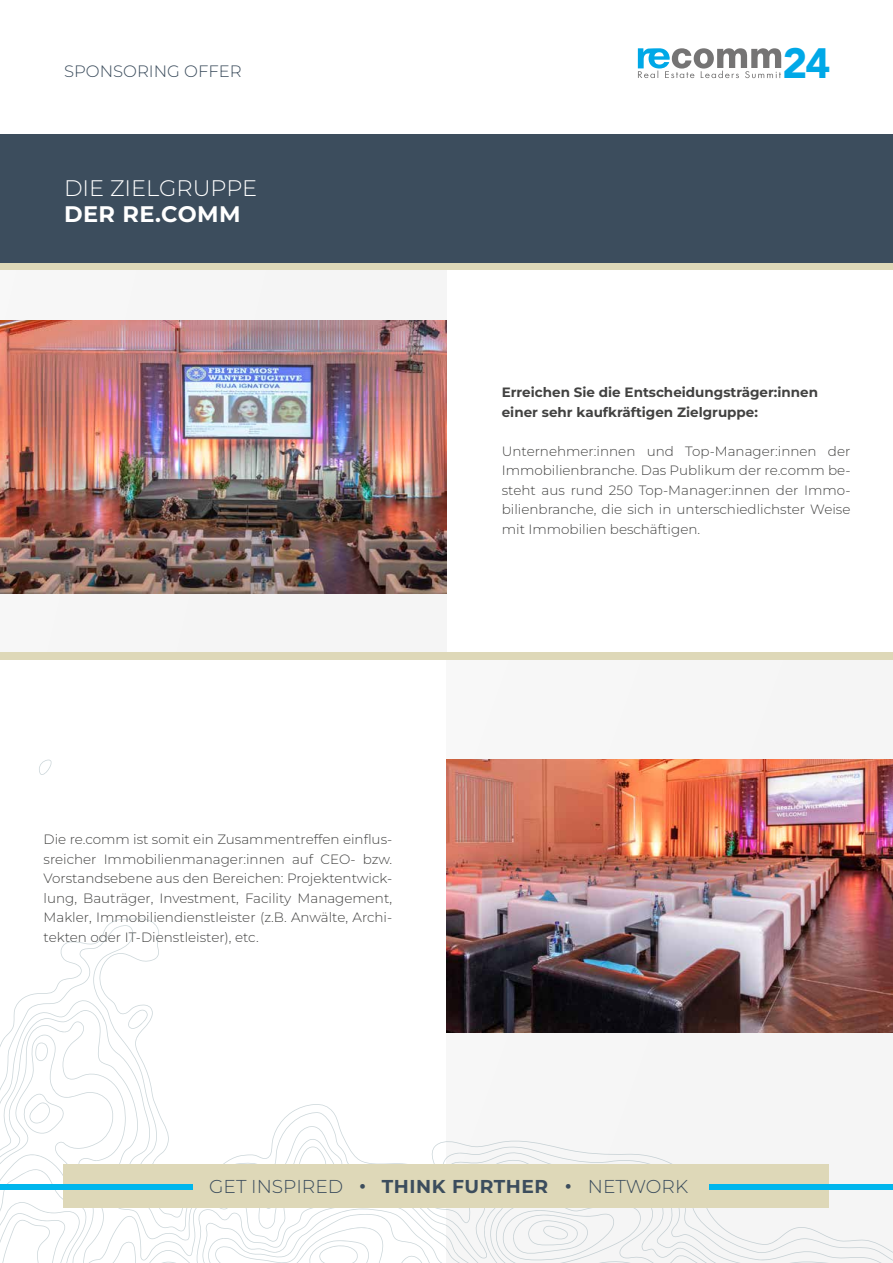
<style>
.page{position:relative;width:893px;height:1263px;background:#fff}
.page>*{position:absolute;margin:0;border:0;box-sizing:border-box;transform-origin:0 0}
.t1{font:900 42px "Avenir";color:#00a8e7}
.t2{font:300 22.5px "Montserrat";color:#fff}
.t3{font:700 22.5px "Montserrat";letter-spacing:.02em;color:#fff}
.t4{font:300 18.6px "Montserrat";color:#3c4d5d}
.t5{font:300 16.5px "Montserrat";color:#3c4d5d}
.t6{font:300 13.5px/19.5px "Montserrat";color:#424241;text-align:justify}
.t7{font:700 13.5px/19.5px "Montserrat";color:#424241}
.s1{font-weight:700}
</style>
<div class="page">
<div style="left:0;top:262px;width:446px;height:394px;background:#f2f2f2"></div>
<div style="left:0;top:227px;width:893px;height:43px;background:#ded8b8"></div>
<div style="left:0;top:134px;width:893px;height:128px;background:#3c4d5d"></div>
<div style="left:446px;top:660px;width:447px;height:603px;background:#f2f2f2"></div>
<div style="left:0;top:652px;width:893px;height:8px;background:#ded8b8"></div>
<img style="left:0;top:321px;width:446px;height:272px">
<img style="left:446px;top:760px;width:447px;height:158px">
<svg style="left:39px;top:760px;width:13px;height:15px"></svg>
<svg style="left:0;top:923px;width:893px;height:230px"></svg>
<svg style="left:128px;top:1010px;width:20px;height:19px"></svg>
<svg style="left:35px;top:1042px;width:14px;height:19px"></svg>
<svg style="left:23px;top:1094px;width:41px;height:41px"></svg>
<svg style="left:0;top:1153px;width:893px;height:110px"></svg>
<svg style="left:113px;top:1208px;width:610px;height:55px"></svg>
<div style="left:64px;top:1164px;width:765px;height:44px;background:#ded8b8"></div>
<div style="left:0;top:1184px;width:192px;height:5px;background:#00b6ed"></div>
<div style="left:709px;top:1184px;width:184px;height:5px;background:#00b6ed"></div>
<svg style="left:638px;top:48px;width:143px;height:30px"></svg>
<p class="t5" style="left:64px;top:59px;width:179px">SPONSORING OFFER</p>
<h2 class="t2" style="left:64px;top:173px;width:195px">DIE ZIELGRUPPE</h2>
<h2 class="t3" style="left:64px;top:197px;width:178px">DER RE.COMM</h2>
<h1 class="t1" style="left:782px;top:27px;width:49px">24</h1>
<p class="t7" style="left:502px;top:382px;width:318px">Erreichen Sie die Entscheidungsträger:innen einer sehr kaufkräftigen Zielgruppe:</p>
<p class="t6" style="left:502px;top:441px;width:350px">Unternehmer:innen und Top-Manager:innen der Immobilienbranche. Das Publikum der re.comm be&shy;steht aus rund 250 Top-Manager:innen der Immo&shy;bilienbranche, die sich in unterschiedlichster Weise mit Immobilien beschäftigen.</p>
<p class="t6" style="left:44px;top:829px;width:350px">Die re.comm ist somit ein Zusammentreffen einflus&shy;sreicher Immobilienmanager:innen auf CEO- bzw.<br>Vorstandsebene aus den Bereichen: Projektentwick&shy;lung, Bauträger, Investment, Facility Management, Makler, Immobiliendienstleister (z.B. Anwälte, Archi&shy;tekten oder IT-Dienstleister), etc.</p>
<h3 class="t4" style="left:209px;top:1174px;width:480px">GET INSPIRED <span class="s1">• THINK FURTHER •</span> NETWORK</h3>
</div>
